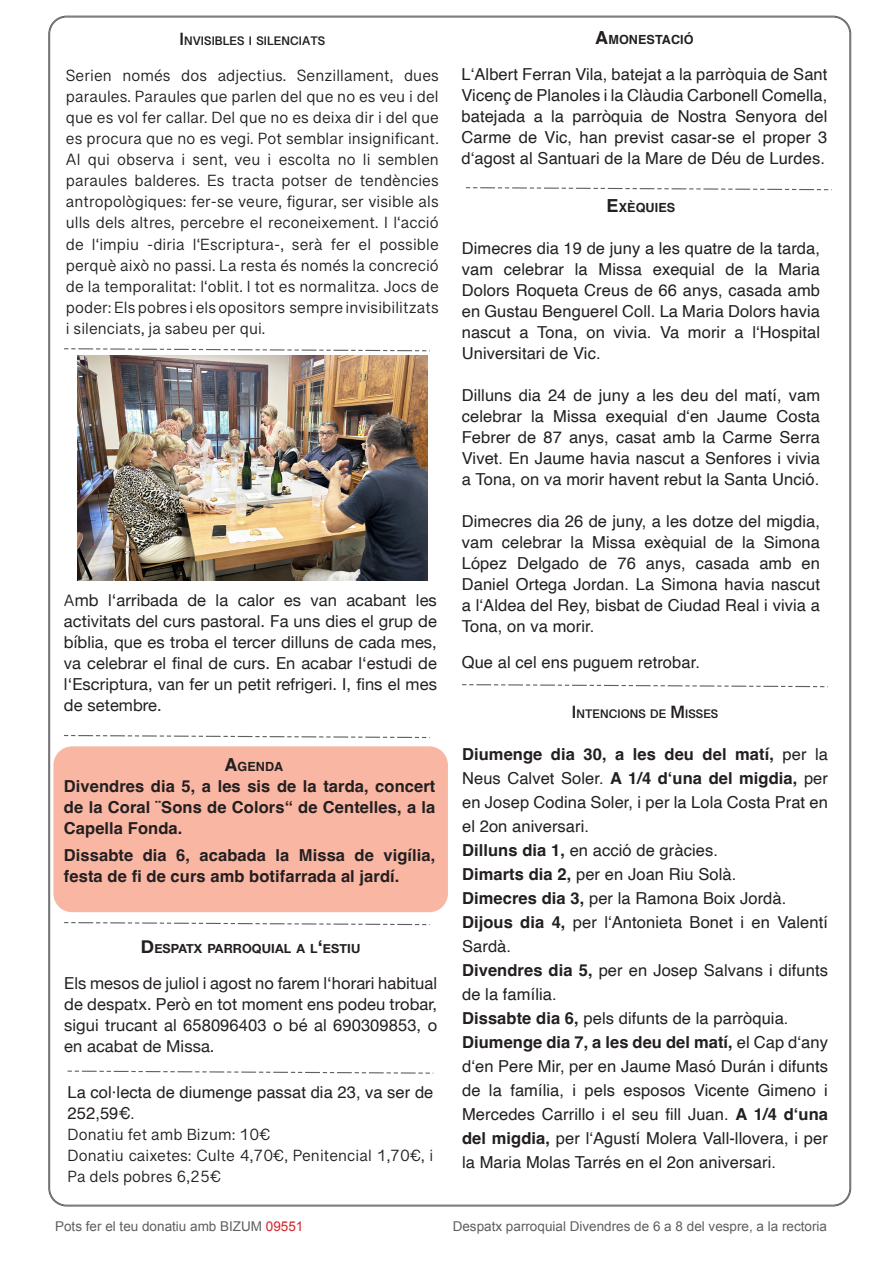
<style>
.page{position:relative;width:893px;height:1263px;background:#fff}
.page>*{position:absolute;margin:0;border:0;box-sizing:border-box;transform-origin:0 0}
.t1{font:16.5px/21px "Helvetica";letter-spacing:.005em;color:#231f20;text-align:justify}
.t2{font:16.5px/21px "Grantha Sangam MN";letter-spacing:.005em;color:#231f20}
.t3{font:16.5px/21px "Helvetica Neue";letter-spacing:.005em;color:#231f20;text-align:justify}
.t4{font:700 16.5px/21px "Helvetica";letter-spacing:.005em;color:#231f20;text-align:justify}
.t5{font:13.5px "Arial";color:#5f5f62}
.t6{font:700 12.6px "Grantha Sangam MN";letter-spacing:.005em;color:#231f20}
.t7{font:700 12.6px "Helvetica";letter-spacing:.005em;color:#231f20}
.t8{font:700 12.6px "Helvetica Neue";letter-spacing:.005em;color:#231f20}
.s1{font-size:18px}
.s2{font-family:"Grantha Sangam MN"}
.s3{font-weight:700}
.s4{color:#d1232a}
</style>
<div class="page">
<div style="left:54px;top:747px;width:393px;height:164px;background:#f9b6a2;border-radius:18px"></div>
<div style="left:53px;top:746px;width:395px;height:166px;border:1px solid #f9b6a2;border-radius:18px"></div>
<img style="left:77px;top:355px;width:350px;height:226px">
<svg style="left:67px;top:1070px;width:367px;height:4px"></svg>
<svg style="left:466px;top:187px;width:366px;height:4px"></svg>
<svg style="left:462px;top:684px;width:366px;height:4px"></svg>
<svg style="left:64px;top:922px;width:366px;height:4px"></svg>
<svg style="left:64px;top:735px;width:366px;height:4px"></svg>
<svg style="left:64px;top:348px;width:366px;height:4px"></svg>
<p class="t6" style="left:180px;top:34px;width:147px"><span class="s1">I</span>NVISIBLES I SILENCIATS</p>
<p class="t2" style="left:66px;top:65px;width:374px;text-align:justify">Serien només dos adjectius. Senzillament, dues paraules. Paraules que parlen del que no es veu i del que es vol fer callar. Del que no es deixa dir i del que es procura que no es vegi. Pot semblar insignificant.<br>Al qui observa i sent, veu i escolta no li semblen paraules balderes. Es tracta potser de tendències antropològiques: fer-se veure, figurar, ser visible als ulls dels altres, percebre el reconeixement. I l‘acció de l‘impiu -diria l‘Escriptura-, serà fer el possible perquè això no passi. La resta és només la concreció de la temporalitat: l‘oblit. I tot es normalitza. Jocs de poder: Els pobres i els opositors sempre invisibilitzats i silenciats, ja sabeu per qui.</p>
<p class="t3" style="left:64px;top:591px;width:374px"><span class="s2">A</span>mb l‘arribada de la calor es van acabant les activitats del curs pastoral. Fa uns dies el grup de bíblia, que es troba el tercer dilluns de cada mes, va celebrar el final de curs. En acabar l‘estudi de l‘Escriptura, van fer un petit refrigeri. I, fins el mes de setembre.</p>
<p class="t7" style="left:224px;top:759px;width:60px"><span class="s1">A</span>GENDA</p>
<p class="t4" style="left:64px;top:778px;width:373px">Divendres dia 5, a les sis de la tarda, concert de la Coral ¨Sons de Colors“ de Centelles, a la Capella Fonda.</p>
<p class="t4" style="left:64px;top:847px;width:373px">Dissabte dia 6, acabada la Missa de vigília, festa de fi de curs amb botifarrada al jardí.</p>
<p class="t8" style="left:141px;top:938px;width:221px"><span class="s1">D</span>ESPATX PARROQUIAL A L<span class="s1">‘</span>ESTIU</p>
<p class="t3" style="left:64px;top:973px;width:374px">Els mesos de juliol i agost no farem l‘horari habitual de despatx. Però en tot moment ens podeu trobar, sigui trucant al 658096403 o bé al 690309853, o en acabat de Missa.</p>
<p class="t1" style="left:68px;top:1082px;width:367px">La col·lecta de diumenge passat dia 23, va ser de<br>252,59€<span class="s2">.</span></p>
<p class="t2" style="left:68px;top:1123px;width:204px">Donatiu fet amb Bizum: 10€</p>
<p class="t2" style="left:68px;top:1144px;width:367px">Donatiu caixetes: Culte 4,70€, Penitencial 1,70€, i<br>Pa dels pobres 6,25€</p>
<p class="t7" style="left:595px;top:32px;width:100px"><span class="s1">A</span>MONESTACIÓ</p>
<p class="t1" style="left:461px;top:64px;width:367px">L‘Albert Ferran Vila, batejat a la parròquia de Sant Vicenç de Planoles i la Clàudia Carbonell Comella, batejada a la parròquia de Nostra Senyora del Carme de Vic, han previst casar-se el proper 3 d‘agost al Santuari de la Mare de Déu de Lurdes.</p>
<p class="t7" style="left:607px;top:200px;width:70px"><span class="s1">E</span>XÈQUIES</p>
<p class="t1" style="left:462px;top:238px;width:360px">Dimecres dia 19 de juny a les quatre de la tarda, vam celebrar la Missa exequial de la Maria Dolors Roqueta Creus de 66 anys, casada amb en Gustau Benguerel Coll. La Maria Dolors havia nascut a Tona, on vivia. Va morir a l‘Hospital Universitari de Vic.</p>
<p class="t1" style="left:462px;top:385px;width:360px">Dilluns dia 24 de juny a les deu del matí, vam celebrar la Missa exequial d‘en Jaume Costa Febrer de 87 anys, casat amb la Carme Serra Vivet. En Jaume havia nascut a Senfores i vivia a Tona, on va morir havent rebut la Santa Unció.</p>
<p class="t1" style="left:462px;top:511px;width:360px">Dimecres dia 26 de juny, a les dotze del migdia, vam celebrar la Missa exèquial de la Simona López Delgado de 76 anys, casada amb en Daniel Ortega Jordan. La Simona havia nascut a l‘Aldea del Rey, bisbat de Ciudad Real i vivia a Tona, on va morir.</p>
<p class="t1" style="left:462px;top:652px;width:240px">Que al cel ens puguem retrobar.</p>
<p class="t6" style="left:572px;top:706px;width:148px"><span class="s1">I</span>NTENCIONS DE <span class="s1">M</span>ISSES</p>
<p class="t1" style="left:462px;top:742px;width:367px;line-height:24px"><span class="s3">Diumenge dia 30, a les deu del matí,</span> per la Neus Calvet Soler. <span class="s3">A 1/4 d‘una del migdia,</span> per en Josep Codina Soler, i per la Lola Costa Prat en el 2on aniversari.</p>
<p class="t1" style="left:462px;top:840px;width:257px"><span class="s3">Dilluns dia 1,</span> en acció de gràcies.</p>
<p class="t1" style="left:462px;top:864px;width:276px"><span class="s3">Dimarts dia 2,</span> per en Joan Riu Solà.</p>
<p class="t1" style="left:462px;top:888px;width:326px"><span class="s3">Dimecres dia 3,</span> per la Ramona Boix Jordà.</p>
<p class="t1" style="left:462px;top:910px;width:367px;line-height:24px"><span class="s3">Dijous dia 4,</span> per l‘Antonieta Bonet i en Valentí<br>Sardà.</p>
<p class="t1" style="left:462px;top:958px;width:367px;line-height:24px"><span class="s3">Divendres dia 5,</span> per en Josep Salvans i difunts de la família.</p>
<p class="t1" style="left:462px;top:1008px;width:328px"><span class="s3">Dissabte dia 6,</span> pels difunts de la parròquia.</p>
<p class="t1" style="left:462px;top:1030px;width:367px;line-height:24px"><span class="s3">Diumenge dia 7, a les deu del matí,</span> el Cap d‘any d‘en Pere Mir, per en Jaume Masó Durán i difunts de la família, i pels esposos Vicente Gimeno i Mercedes Carrillo i el seu fill Juan. <span class="s3">A 1/4 d‘una del migdia,</span> per l‘Agustí Molera Vall-llovera, i per la Maria Molas Tarrés en el 2on aniversari.</p>
<p class="t5" style="left:55px;top:1217px;width:250px">Pots fer el teu donatiu amb BIZUM <span class="s4">09551</span></p>
<p class="t5" style="left:453px;top:1217px;width:376px">Despatx parroquial Divendres de 6 a 8 del vespre, a la rectoria</p>
</div>
